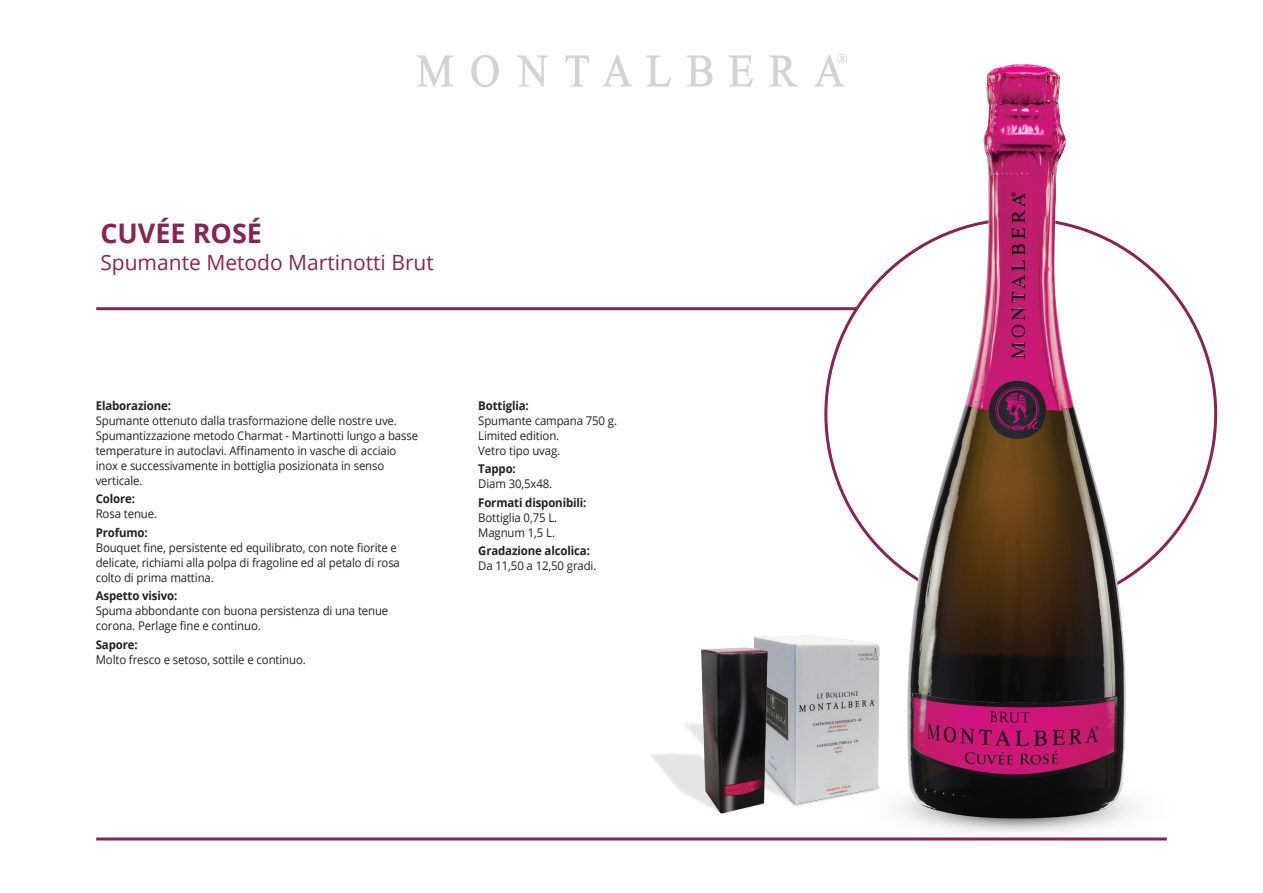
<style>
.page{position:relative;width:1263px;height:893px;background:#fff}
.page>*{position:absolute;margin:0;border:0;box-sizing:border-box;transform-origin:0 0}
.t1{font:700 27px "Open Sans";color:#862554}
.t2{font:21px "Open Sans";color:#862554}
.t3{font:12px/15px "Open Sans";letter-spacing:-.01em;color:#231f20;scale:.95 1}
.t4{font:700 12px "Open Sans";letter-spacing:-.01em;color:#231f20;scale:.95 1}
</style>
<div class="page">
<hr style="left:96px;top:837px;width:1071px;height:3px;background:#862554">
<hr style="left:96px;top:307px;width:760px;height:3px;background:#862554">
<svg style="left:814px;top:54px;width:33px;height:32px"></svg>
<svg style="left:417px;top:55px;width:36px;height:31px"></svg>
<svg style="left:769px;top:55px;width:28px;height:31px"></svg>
<svg style="left:517px;top:55px;width:31px;height:32px"></svg>
<svg style="left:565px;top:55px;width:24px;height:31px"></svg>
<svg style="left:602px;top:55px;width:30px;height:31px"></svg>
<svg style="left:647px;top:55px;width:24px;height:31px"></svg>
<svg style="left:687px;top:55px;width:25px;height:31px"></svg>
<svg style="left:729px;top:55px;width:24px;height:31px"></svg>
<svg style="left:471px;top:55px;width:28px;height:32px"></svg>
<img style="left:868px;top:64px;width:306px;height:777px">
<img style="left:754px;top:587px;width:173px;height:234px">
<img style="left:651px;top:642px;width:119px;height:172px">
<h1 class="t1" style="left:100px;top:214px;width:163px">CUVÉE ROSÉ</h1>
<h2 class="t2" style="left:100px;top:248px;width:335px">Spumante Metodo Martinotti Brut</h2>
<p class="t4" style="left:96px;top:397px;width:81px">Elaborazione:</p>
<p class="t3" style="left:96px;top:413px;width:341px">Spumante ottenuto dalla trasformazione delle nostre uve.<br>Spumantizzazione metodo Charmat - Martinotti lungo a basse temperature in autoclavi. Affinamento in vasche di acciaio inox e successivamente in bottiglia posizionata in senso verticale.</p>
<p class="t4" style="left:96px;top:490px;width:43px">Colore:</p>
<p class="t3" style="left:96px;top:506px;width:66px">Rosa tenue.</p>
<p class="t4" style="left:96px;top:524px;width:56px">Profumo:</p>
<p class="t3" style="left:96px;top:540px;width:322px">Bouquet fine, persistente ed equilibrato, con note fiorite e delicate, richiami alla polpa di fragoline ed al petalo di rosa colto di prima mattina.</p>
<p class="t4" style="left:96px;top:587px;width:88px">Aspetto visivo:</p>
<p class="t3" style="left:96px;top:603px;width:310px">Spuma abbondante con buona persistenza di una tenue corona. Perlage fine e continuo.</p>
<p class="t4" style="left:96px;top:636px;width:46px">Sapore:</p>
<p class="t3" style="left:96px;top:652px;width:223px">Molto fresco e setoso, sottile e continuo.</p>
<p class="t4" style="left:478px;top:397px;width:55px">Bottiglia:</p>
<p class="t3" style="left:478px;top:413px;width:148px">Spumante campana 750 g.<br>Limited edition.<br>Vetro tipo uvag.</p>
<p class="t4" style="left:478px;top:460px;width:41px">Tappo:</p>
<p class="t3" style="left:478px;top:476px;width:80px">Diam 30,5x48.</p>
<p class="t4" style="left:478px;top:494px;width:115px">Formati disponibili:</p>
<p class="t3" style="left:478px;top:510px;width:85px">Bottiglia 0,75 L.<br>Magnum 1,5 L.</p>
<p class="t4" style="left:478px;top:542px;width:119px">Gradazione alcolica:</p>
<p class="t3" style="left:478px;top:558px;width:126px">Da 11,50 a 12,50 gradi.</p>
</div>
